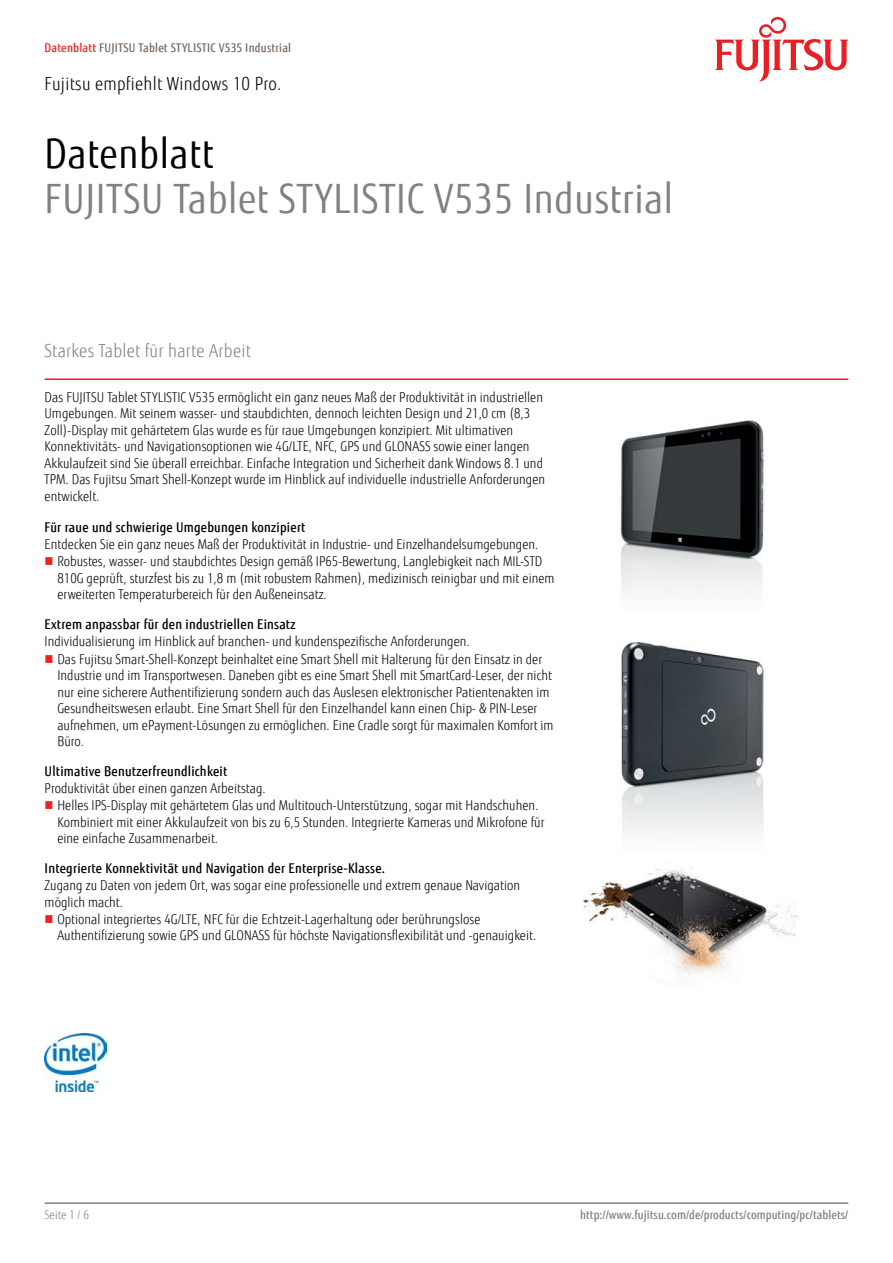
<style>
.page{position:relative;width:893px;height:1263px;background:#fff}
.page>*{position:absolute;margin:0;border:0;box-sizing:border-box;transform-origin:0 0}
.t1{font:40.5px "Fujitsu Sans";letter-spacing:.02em;color:#818280;scale:.9 1}
.t2{font:40.5px "Fujitsu Sans";letter-spacing:.02em;color:#000;scale:.9 1}
.t3{font:300 18px "Fujitsu Sans";letter-spacing:.02em;color:#000;scale:.9 1}
.t4{font:300 18px "Fujitsu Sans";letter-spacing:.02em;color:#818280;scale:.9 1}
.t5{font:300 13.5px/16.6px "Fujitsu Sans";letter-spacing:.005em;color:#000;scale:.9 1}
.t6{font:500 13.5px "Fujitsu Sans";letter-spacing:.02em;color:#000;scale:.9 1}
.t7{font:500 12px "Fujitsu Sans";letter-spacing:.005em;color:#818280;scale:.9 1}
.t8{font:500 12px "Fujitsu Sans";letter-spacing:.02em;color:#79695e;scale:.9 1}
.t9{font:300 12px "Fujitsu Sans";letter-spacing:.005em;color:#818280;scale:.9 1}
.s1{color:#e92425}
</style>
<div class="page">
<hr style="left:45px;top:1202px;width:803px;height:2px;background:#818280">
<hr style="left:45px;top:378px;width:803px;height:2px;background:#ed1d24">
<svg style="left:715px;top:17px;width:133px;height:65px"></svg>
<img style="left:620px;top:420px;width:144px;height:171px">
<img style="left:621px;top:642px;width:143px;height:191px">
<img style="left:584px;top:865px;width:215px;height:110px">
<img style="left:45px;top:1034px;width:62px;height:57px">
<p class="t8" style="left:45px;top:40px;width:275px"><span class="s1">Datenblatt</span> FUJITSU Tablet STYLISTIC V535 Industrial</p>
<h2 class="t3" style="left:45px;top:73px;width:265px">Fujitsu empfiehlt Windows 10 Pro.</h2>
<h1 class="t2" style="left:45px;top:130px;width:189px">Datenblatt</h1>
<h1 class="t1" style="left:45px;top:175px;width:700px">FUJITSU Tablet STYLISTIC V535 Industrial</h1>
<h2 class="t4" style="left:45px;top:340px;width:231px">Starkes Tablet für harte Arbeit</h2>
<p class="t5" style="left:45px;top:389px;width:558px">Das FUJITSU Tablet STYLISTIC V535 ermöglicht ein ganz neues Maß der Produktivität in industriellen Umgebungen. Mit seinem wasser- und staubdichten, dennoch leichten Design und 21,0 cm (8,3<br>Zoll)-Display mit gehärtetem Glas wurde es für raue Umgebungen konzipiert. Mit ultimativen Konnektivitäts- und Navigationsoptionen wie 4G/LTE, NFC, GPS und GLONASS sowie einer langen Akkulaufzeit sind Sie überall erreichbar. Einfache Integration und Sicherheit dank Windows 8.1 und TPM. Das Fujitsu Smart Shell-Konzept wurde im Hinblick auf individuelle industrielle Anforderungen entwickelt.</p>
<p class="t6" style="left:45px;top:519px;width:291px">Für raue und schwierige Umgebungen konzipiert</p>
<p class="t5" style="left:57px;top:536px;width:554px;text-indent:-13px">Entdecken Sie ein ganz neues Maß der Produktivität in Industrie- und Einzelhandelsumgebungen.<br>Robustes, wasser- und staubdichtes Design gemäß IP65-Bewertung, Langlebigkeit nach MIL-STD 810G geprüft, sturzfest bis zu 1,8 m (mit robustem Rahmen), medizinisch reinigbar und mit einem erweiterten Temperaturbereich für den Außeneinsatz.</p>
<p class="t6" style="left:45px;top:616px;width:280px">Extrem anpassbar für den industriellen Einsatz</p>
<p class="t5" style="left:57px;top:633px;width:553px;text-indent:-13px">Individualisierung im Hinblick auf branchen- und kundenspezifische Anforderungen.<br>Das Fujitsu Smart-Shell-Konzept beinhaltet eine Smart Shell mit Halterung für den Einsatz in der Industrie und im Transportwesen. Daneben gibt es eine Smart Shell mit SmartCard-Leser, der nicht nur eine sicherere Authentifizierung sondern auch das Auslesen elektronischer Patientenakten im Gesundheitswesen erlaubt. Eine Smart Shell für den Einzelhandel kann einen Chip- &amp; PIN-Leser aufnehmen, um ePayment-Lösungen zu ermöglichen. Eine Cradle sorgt für maximalen Komfort im Büro.</p>
<p class="t6" style="left:45px;top:763px;width:204px">Ultimative Benutzerfreundlichkeit</p>
<p class="t5" style="left:57px;top:780px;width:543px;text-indent:-13px">Produktivität über einen ganzen Arbeitstag.<br>Helles IPS-Display mit gehärtetem Glas und Multitouch-Unterstützung, sogar mit Handschuhen.<br>Kombiniert mit einer Akkulaufzeit von bis zu 6,5 Stunden. Integrierte Kameras und Mikrofone für eine einfache Zusammenarbeit.</p>
<p class="t6" style="left:45px;top:860px;width:380px">Integrierte Konnektivität und Navigation der Enterprise-Klasse.</p>
<p class="t5" style="left:45px;top:877px;width:530px">Zugang zu Daten von jedem Ort, was sogar eine professionelle und extrem genaue Navigation</p>
<p class="t5" style="left:45px;top:894px;width:89px">möglich macht.</p>
<p class="t5" style="left:57px;top:911px;width:472px">Optional integriertes 4G/LTE, NFC für die Echtzeit-Lagerhaltung oder berührungslose</p>
<p class="t5" style="left:57px;top:927px;width:534px">Authentifizierung sowie GPS und GLONASS für höchste Navigationsflexibilität und -genauigkeit.</p>
<p class="t9" style="left:45px;top:1208px;width:51px">Seite 1 / 6</p>
<p class="t7" style="left:580px;top:1208px;width:300px">http://www.fujitsu.com/de/products/computing/pc/tablets/</p>
</div>
